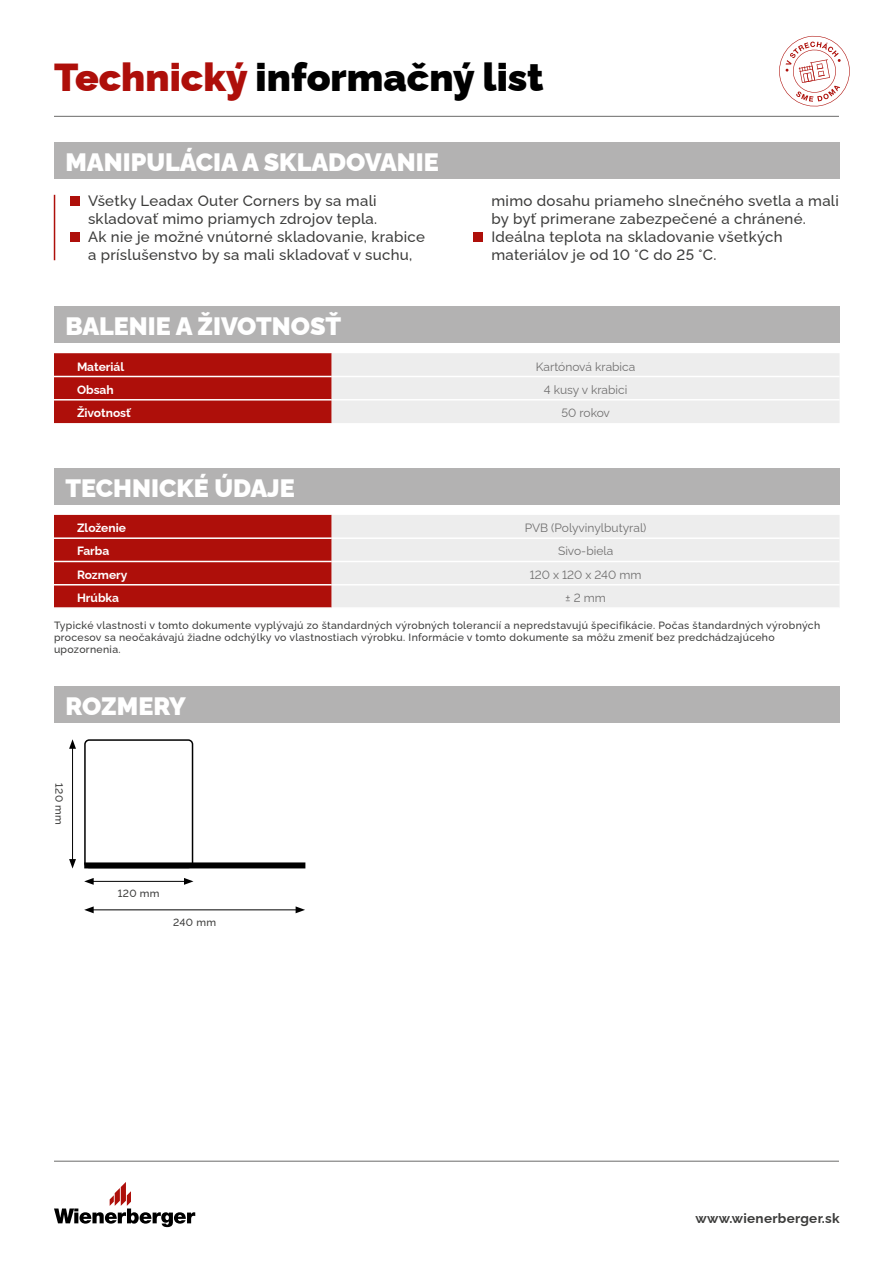
<style>
.page{position:relative;width:893px;height:1263px;background:#fff}
.page>*{position:absolute;margin:0;border:0;box-sizing:border-box;transform-origin:0 0}
.t1{font:900 39px "Raleway";color:#000}
.t2{font:900 25.2px "Raleway";color:#fff}
.t3{font:500 15px/18px "Raleway";letter-spacing:.02em;color:#3c3c3b}
.t4{font:700 13.5px "Raleway";letter-spacing:.02em;color:#3c3c3b}
.t5{font:12px "Raleway";color:#706f6f}
.t6{font:700 12px "Raleway";color:#fff}
.t7{font:500 10.5px/12px "Raleway";letter-spacing:.03em;color:#3c3c3b}
.s1{color:#ae0f0a}
</style>
<div class="page">
<hr style="left:54px;top:195px;width:1px;height:65px;background:#ae0f0a">
<div style="left:70px;top:197px;width:9px;height:9px;background:#ae0f0a"></div>
<div style="left:70px;top:233px;width:9px;height:9px;background:#ae0f0a"></div>
<div style="left:474px;top:233px;width:9px;height:9px;background:#ae0f0a"></div>
<div style="left:54px;top:142px;width:786px;height:37px;background:#b3b2b2"></div>
<div style="left:54px;top:306px;width:786px;height:37px;background:#b3b2b2"></div>
<div style="left:54px;top:468px;width:786px;height:37px;background:#b3b2b2"></div>
<svg style="left:54px;top:353px;width:786px;height:70px;background:#d7a09e"></svg>
<hr style="left:54px;top:376px;width:278px;height:1px;background:#fff">
<hr style="left:332px;top:376px;width:508px;height:1px;background:#fff">
<hr style="left:54px;top:399px;width:278px;height:1px;background:#fff">
<hr style="left:332px;top:399px;width:508px;height:1px;background:#fff">
<div style="left:54px;top:515px;width:278px;height:92px;background:#ae0f0a"></div>
<div style="left:332px;top:515px;width:508px;height:92px;background:#ededed"></div>
<hr style="left:54px;top:537px;width:278px;height:2px;background:#fff">
<hr style="left:332px;top:537px;width:508px;height:2px;background:#fff">
<hr style="left:54px;top:561px;width:278px;height:1px;background:#fff">
<hr style="left:332px;top:561px;width:508px;height:1px;background:#fff">
<hr style="left:54px;top:584px;width:278px;height:1px;background:#fff">
<hr style="left:332px;top:584px;width:508px;height:1px;background:#fff">
<hr style="left:54px;top:116px;width:785px;height:1px;background:#6b6b6a">
<svg style="left:779px;top:35px;width:71px;height:72px"></svg>
<hr style="left:54px;top:1161px;width:785px;height:1px;background:#6b6b6a">
<svg style="left:54px;top:1182px;width:141px;height:45px"></svg>
<div style="left:54px;top:686px;width:786px;height:37px;background:#b3b2b2"></div>
<hr style="left:72px;top:746px;width:1px;height:115px;background:#000">
<svg style="left:69px;top:739px;width:7px;height:10px"></svg>
<svg style="left:69px;top:859px;width:7px;height:9px"></svg>
<hr style="left:91px;top:881px;width:95px;height:1px;background:#000">
<svg style="left:84px;top:878px;width:10px;height:7px"></svg>
<svg style="left:184px;top:878px;width:9px;height:7px"></svg>
<hr style="left:91px;top:909px;width:207px;height:1px;background:#000">
<svg style="left:84px;top:906px;width:10px;height:7px"></svg>
<svg style="left:296px;top:906px;width:9px;height:7px"></svg>
<div style="left:84px;top:862px;width:221px;height:6px;background:#000"></div>
<div style="left:84px;top:739px;width:109px;height:129px;border:2px solid #000;border-radius:4px"></div>
<h1 class="t1" style="left:54px;top:46px;width:491px"><span class="s1">Technický</span> informačný list</h1>
<h2 class="t2" style="left:65px;top:142px;width:375px">MANIPULÁCIA A SKLADOVANIE</h2>
<p class="t3" style="left:88px;top:190px;width:338px">Všetky Leadax Outer Corners by sa mali skladovať mimo priamych zdrojov tepla.<br>Ak nie je možné vnútorné skladovanie, krabice a príslušenstvo by sa mali skladovať v suchu,</p>
<p class="t3" style="left:491px;top:190px;width:349px">mimo dosahu priameho slnečného svetla a mali by byť primerane zabezpečené a chránené.<br>Ideálna teplota na skladovanie všetkých materiálov je od 10 °C do 25 °C.</p>
<h2 class="t2" style="left:65px;top:306px;width:277px">BALENIE A ŽIVOTNOSŤ</h2>
<p class="t6" style="left:77px;top:357px;width:49px">Materiál</p>
<p class="t5" style="left:536px;top:357px;width:101px">Kartónová krabica</p>
<p class="t6" style="left:77px;top:380px;width:38px">Obsah</p>
<p class="t5" style="left:544px;top:380px;width:85px">4 kusy v krabici</p>
<p class="t6" style="left:77px;top:403px;width:55px">Životnosť</p>
<p class="t5" style="left:562px;top:403px;width:50px">50 rokov</p>
<h2 class="t2" style="left:65px;top:468px;width:231px">TECHNICKÉ ÚDAJE</h2>
<p class="t6" style="left:77px;top:518px;width:50px">Zloženie</p>
<p class="t5" style="left:525px;top:518px;width:123px">PVB (Polyvinylbutyral)</p>
<p class="t6" style="left:77px;top:542px;width:34px">Farba</p>
<p class="t5" style="left:558px;top:542px;width:57px">Sivo-biela</p>
<p class="t6" style="left:77px;top:565px;width:52px">Rozmery</p>
<p class="t5" style="left:530px;top:565px;width:113px">120 x 120 x 240 mm</p>
<p class="t6" style="left:77px;top:588px;width:44px">Hrúbka</p>
<p class="t5" style="left:565px;top:588px;width:42px">± 2 mm</p>
<p class="t7" style="left:54px;top:618px;width:768px">Typické vlastnosti v tomto dokumente vyplývajú zo štandardných výrobných tolerancií a nepredstavujú špecifikácie. Počas štandardných výrobných procesov sa neočakávajú žiadne odchýlky vo vlastnostiach výrobku. Informácie v tomto dokumente sa môžu zmeniť bez predchádzajúceho upozornenia.</p>
<h2 class="t2" style="left:65px;top:686px;width:122px">ROZMERY</h2>
<p class="t7" style="left:66px;top:783px;width:43px;rotate:90deg">120 mm</p>
<p class="t7" style="left:118px;top:886px;width:43px">120 mm</p>
<p class="t7" style="left:173px;top:915px;width:45px">240 mm</p>
<p class="t4" style="left:696px;top:1207px;width:145px">www.wienerberger.sk</p>
</div>
